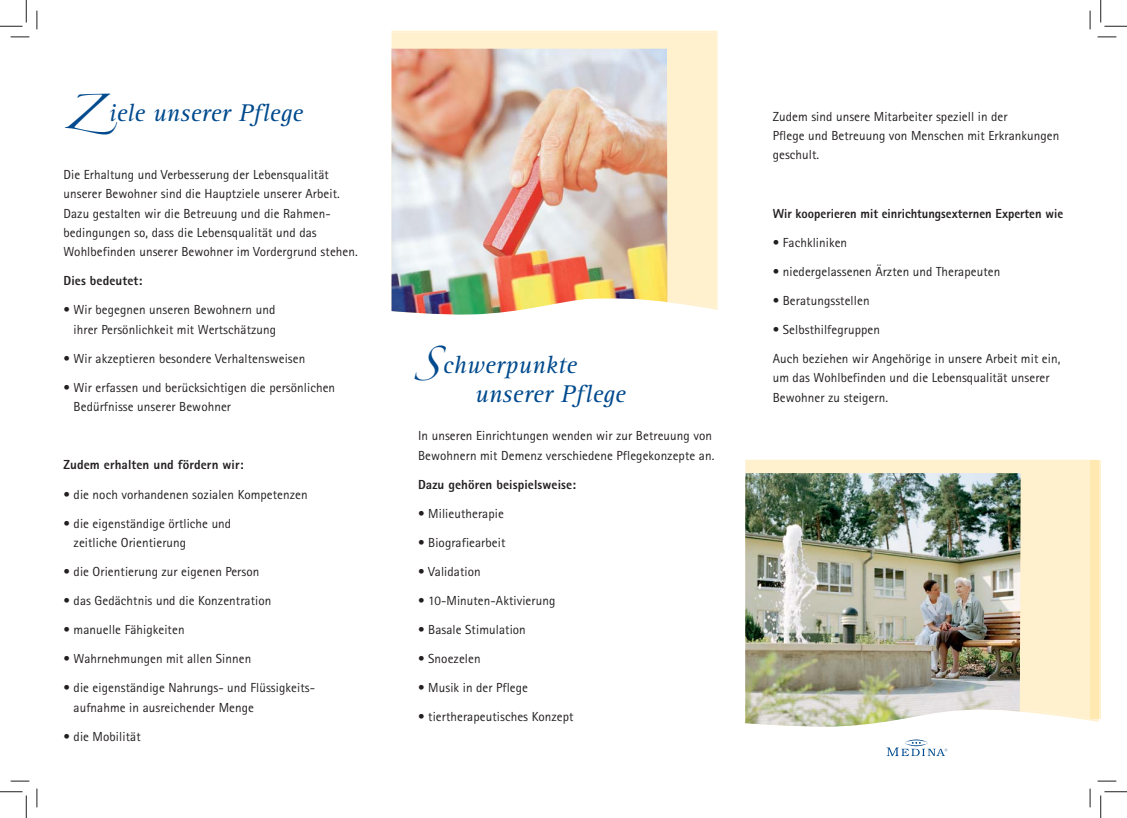
<style>
.page{position:relative;width:1127px;height:818px;background:#fff}
.page>*{position:absolute;margin:0;border:0;box-sizing:border-box;transform-origin:0 0}
.t1{font:italic 25px/29px "Rotis Serif";letter-spacing:.005em;color:#004a8d}
.t2{font:13.12px/19.4px "Agfa Rotis Sans Serif";letter-spacing:.005em;color:#231f20}
.t3{font:800 13.12px "Agfa Rotis Sans Serif";letter-spacing:.005em;color:#231f20}
.t4{font:800 13.12px "Agfa Rotis Sans Serif";letter-spacing:.005em;color:#231f20;scale:.96 1}
.s1{font-family:"Zapfino";font-style:normal;font-size:31.25px}
</style>
<div class="page">
<svg style="left:886px;top:739px;width:61px;height:17px"></svg>
<div style="left:391px;top:31px;width:326px;height:279px;background:#fff1ce"></div>
<div style="left:745px;top:460px;width:344px;height:247px;background:#fff1ce"></div>
<svg style="left:1020px;top:707px;width:78px;height:15px"></svg>
<img style="left:745px;top:473px;width:275px;height:254px">
<hr style="left:1098px;top:460px;width:2px;height:258px;background:#fff1ce">
<div style="left:1089px;top:460px;width:9px;height:258px;background:#ffe9b0"></div>
<img style="left:391px;top:49px;width:276px;height:266px">
<svg style="left:11px;top:36px;width:18px;height:2px"></svg>
<svg style="left:1097px;top:36px;width:18px;height:2px"></svg>
<svg style="left:11px;top:780px;width:18px;height:2px"></svg>
<svg style="left:1097px;top:780px;width:18px;height:2px"></svg>
<svg style="left:36px;top:11px;width:2px;height:18px"></svg>
<svg style="left:36px;top:788px;width:2px;height:19px"></svg>
<svg style="left:1089px;top:11px;width:1px;height:18px"></svg>
<svg style="left:1089px;top:788px;width:1px;height:19px"></svg>
<svg style="left:0;top:0;width:27px;height:27px"></svg>
<svg style="left:0;top:791px;width:27px;height:27px"></svg>
<svg style="left:1100px;top:0;width:26px;height:27px"></svg>
<svg style="left:1100px;top:791px;width:26px;height:27px"></svg>
<h1 class="t1" style="left:63px;top:100px;width:241px"><span class="s1">Z</span>iele unserer Pflege</h1>
<p class="t2" style="left:63px;top:166px;width:296px">Die Erhaltung und Verbesserung der Lebensqualität unserer Bewohner sind die Hauptziele unserer Arbeit.<br>Dazu gestalten wir die Betreuung und die Rahmen&shy;bedingungen so, dass die Lebensqualität und das Wohlbefinden unserer Bewohner im Vordergrund stehen.</p>
<p class="t3" style="left:63px;top:276px;width:80px">Dies bedeutet:</p>
<p class="t2" style="left:63px;top:302px;width:214px;text-align:right">• Wir begegnen unseren Bewohnern und ihrer Persönlichkeit mit Wertschätzung</p>
<p class="t2" style="left:63px;top:350px;width:243px">• Wir akzeptieren besondere Verhaltensweisen</p>
<p class="t2" style="left:74px;top:379px;width:263px;text-indent:-10px">• Wir erfassen und berücksichtigen die persönlichen<br>Bedürfnisse unserer Bewohner</p>
<p class="t3" style="left:63px;top:460px;width:182px">Zudem erhalten und fördern wir:</p>
<p class="t2" style="left:63px;top:486px;width:246px">• die noch vorhandenen sozialen Kompetenzen</p>
<p class="t2" style="left:74px;top:515px;width:159px;text-indent:-10px">• die eigenständige örtliche und zeitliche Orientierung</p>
<p class="t2" style="left:63px;top:563px;width:197px">• die Orientierung zur eigenen Person</p>
<p class="t2" style="left:63px;top:592px;width:209px">• das Gedächtnis und die Konzentration</p>
<p class="t2" style="left:63px;top:621px;width:122px">• manuelle Fähigkeiten</p>
<p class="t2" style="left:63px;top:650px;width:189px">• Wahrnehmungen mit allen Sinnen</p>
<p class="t2" style="left:74px;top:679px;width:243px;text-indent:-10px">• die eigenständige Nahrungs- und Flüssigkeits&shy;aufnahme in ausreichender Menge</p>
<p class="t2" style="left:63px;top:728px;width:79px">• die Mobilität</p>
<h1 class="t1" style="left:475px;top:352px;width:152px;text-indent:-62px"><span class="s1">S</span> chwerpunkte unserer Pflege</h1>
<p class="t2" style="left:418px;top:427px;width:298px">In unseren Einrichtungen wenden wir zur Betreuung von<br>Bewohnern mit Demenz verschiedene Pflegekonzepte an.</p>
<p class="t3" style="left:418px;top:479px;width:159px">Dazu gehören beispielsweise:</p>
<p class="t2" style="left:418px;top:505px;width:87px">• Milieutherapie</p>
<p class="t2" style="left:418px;top:534px;width:89px">• Biografiearbeit</p>
<p class="t2" style="left:418px;top:563px;width:64px">• Validation</p>
<p class="t2" style="left:418px;top:592px;width:139px">• 10-Minuten-Aktivierung</p>
<p class="t2" style="left:418px;top:621px;width:109px">• Basale Stimulation</p>
<p class="t2" style="left:418px;top:650px;width:64px">• Snoezelen</p>
<p class="t2" style="left:418px;top:679px;width:111px">• Musik in der Pflege</p>
<p class="t2" style="left:418px;top:708px;width:157px">• tiertherapeutisches Konzept</p>
<p class="t2" style="left:772px;top:108px;width:288px">Zudem sind unsere Mitarbeiter speziell in der<br>Pflege und Betreuung von Menschen mit Erkrankungen geschult.</p>
<p class="t4" style="left:772px;top:208px;width:304px">Wir kooperieren mit einrichtungsexternen Experten wie</p>
<p class="t2" style="left:772px;top:234px;width:76px">• Fachkliniken</p>
<p class="t2" style="left:772px;top:263px;width:229px">• niedergelassenen Ärzten und Therapeuten</p>
<p class="t2" style="left:772px;top:292px;width:98px">• Beratungsstellen</p>
<p class="t2" style="left:772px;top:321px;width:109px">• Selbsthilfegruppen</p>
<p class="t2" style="left:772px;top:350px;width:289px">Auch beziehen wir Angehörige in unsere Arbeit mit ein, um das Wohlbefinden und die Lebensqualität unserer<br>Bewohner zu steigern.</p>
</div>
